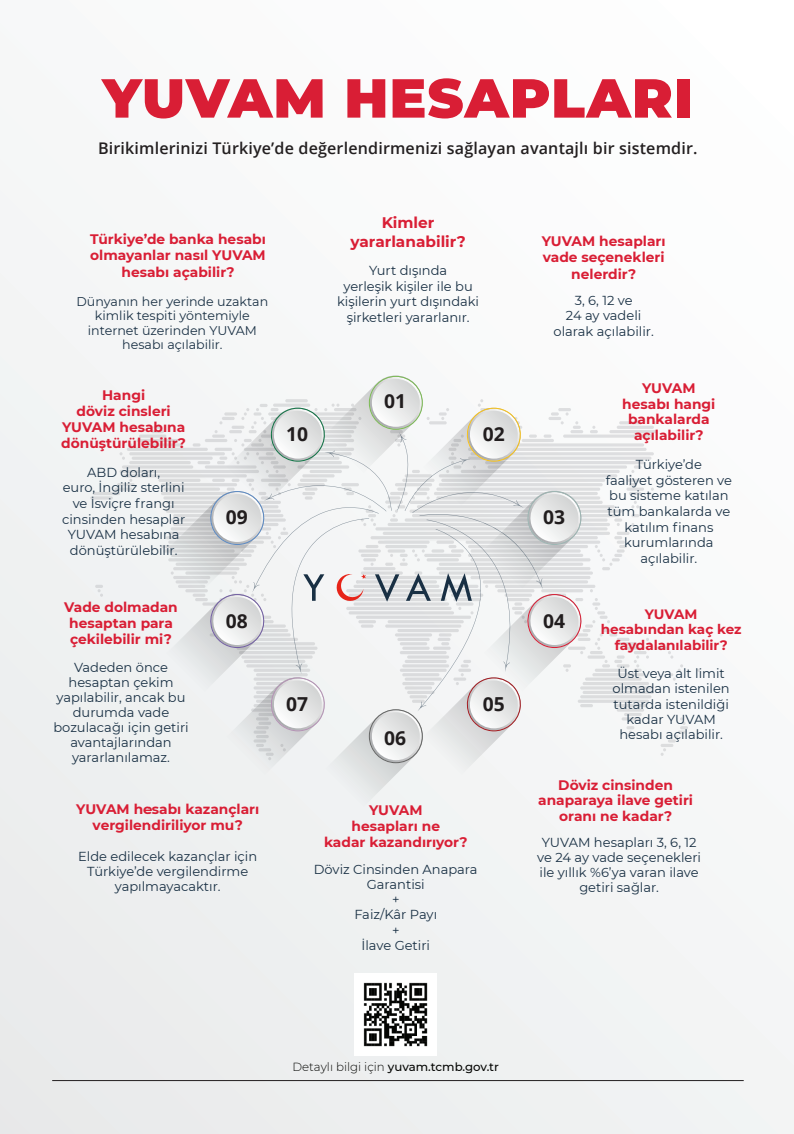
<style>
.page{position:relative;width:794px;height:1134px;background:#f4f5f6}
.page>*{position:absolute;margin:0;border:0;box-sizing:border-box;transform-origin:0 0}
.t1{font:900 54.88px "Montserrat";letter-spacing:.02em;color:#d91e35}
.t2{font:700 19.28px "Open Sans";color:#211d1e}
.t3{font:600 16.08px "Open Sans";letter-spacing:.01em;color:#231f20}
.t4{font:700 15.32px/18.4px "Montserrat";color:#d91e35;text-align:center}
.t5{font:700 13.8px/15.8px "Montserrat";color:#d91e35;text-align:center}
.t6{font:700 13.56px/15.8px "Montserrat";color:#d91e35;text-align:center}
.t7{font:13px/15.1px "Montserrat";color:#193044;text-align:center}
.t8{font:12.64px/14.3px "Montserrat";color:#193044;text-align:center}
.t9{font:500 11.76px "Montserrat";color:#040503}
.s1{font-weight:300}
</style>
<div class="page">
<img style="left:355px;top:973px;width:82px;height:82px">
<hr style="left:52px;top:1080px;width:691px;height:1px;background:#231f20">
<hr style="left:185px;top:589px;width:23px;height:3px;background:#bcbdc0;border-radius:2px">
<hr style="left:176px;top:580px;width:32px;height:3px;background:#bcbdc0;border-radius:2px">
<hr style="left:178px;top:585px;width:27px;height:3px;background:#bcbdc0;border-radius:2px">
<hr style="left:173px;top:576px;width:37px;height:3px;background:#bcbdc0;border-radius:2px">
<svg style="left:185px;top:571px;width:52px;height:4px"></svg>
<hr style="left:173px;top:567px;width:66px;height:3px;background:#bcbdc0;border-radius:2px">
<hr style="left:176px;top:563px;width:71px;height:3px;background:#bcbdc0;border-radius:2px">
<hr style="left:168px;top:558px;width:76px;height:3px;background:#bcbdc0;border-radius:2px">
<hr style="left:171px;top:554px;width:81px;height:3px;background:#bcbdc0;border-radius:2px">
<hr style="left:163px;top:549px;width:72px;height:4px;background:#d9dbdc;border-radius:2px">
<hr style="left:161px;top:545px;width:96px;height:3px;background:#bcbdc0;border-radius:2px">
<hr style="left:168px;top:541px;width:62px;height:3px;background:#bcbdc0;border-radius:2px">
<hr style="left:166px;top:536px;width:61px;height:3px;background:#bcbdc0;border-radius:2px">
<hr style="left:168px;top:532px;width:57px;height:3px;background:#bcbdc0;border-radius:2px">
<hr style="left:171px;top:527px;width:100px;height:3px;background:#bcbdc0;border-radius:2px">
<hr style="left:173px;top:523px;width:42px;height:3px;background:#bcbdc0;border-radius:2px">
<hr style="left:171px;top:518px;width:47px;height:4px;background:#dedfe0;border-radius:2px">
<hr style="left:173px;top:514px;width:42px;height:3px;background:#bcbdc0;border-radius:2px">
<hr style="left:166px;top:510px;width:81px;height:3px;background:#bcbdc0;border-radius:2px">
<hr style="left:168px;top:505px;width:67px;height:3px;background:#bcbdc0;border-radius:2px">
<hr style="left:163px;top:496px;width:67px;height:4px;background:#e4e5e5;border-radius:2px">
<hr style="left:161px;top:492px;width:71px;height:3px;background:#bcbdc0;border-radius:2px">
<hr style="left:93px;top:492px;width:27px;height:3px;background:#bcbdc0;border-radius:2px">
<hr style="left:90px;top:496px;width:23px;height:4px;background:#e2e4e5;border-radius:2px">
<hr style="left:117px;top:483px;width:18px;height:3px;background:#bcbdc0;border-radius:2px">
<hr style="left:115px;top:487px;width:17px;height:4px;background:#dcdedf;border-radius:2px">
<hr style="left:163px;top:487px;width:57px;height:4px;background:#e0e1e2;border-radius:2px">
<hr style="left:161px;top:483px;width:76px;height:3px;background:#bcbdc0;border-radius:2px">
<hr style="left:158px;top:479px;width:42px;height:3px;background:#bcbdc0;border-radius:2px">
<hr style="left:122px;top:474px;width:125px;height:3px;background:#bcbdc0;border-radius:2px">
<hr style="left:119px;top:470px;width:140px;height:3px;background:#bcbdc0;border-radius:2px">
<hr style="left:122px;top:465px;width:71px;height:4px;background:#dfe0e1;border-radius:2px">
<hr style="left:129px;top:461px;width:62px;height:3px;background:#bcbdc0;border-radius:2px">
<hr style="left:132px;top:457px;width:81px;height:3px;background:#bcbdc0;border-radius:2px">
<hr style="left:129px;top:452px;width:96px;height:3px;background:#bcbdc0;border-radius:2px">
<hr style="left:127px;top:448px;width:81px;height:3px;background:#bcbdc0;border-radius:2px">
<hr style="left:144px;top:443px;width:37px;height:4px;background:#e0e1e2;border-radius:2px">
<hr style="left:137px;top:439px;width:42px;height:3px;background:#bcbdc0;border-radius:2px">
<hr style="left:139px;top:434px;width:27px;height:4px;background:#e0e1e2;border-radius:2px">
<svg style="left:151px;top:426px;width:13px;height:7px"></svg>
<svg style="left:119px;top:443px;width:13px;height:17px"></svg>
<hr style="left:166px;top:501px;width:66px;height:3px;background:#bcbdc0;border-radius:2px">
<svg style="left:95px;top:585px;width:8px;height:12px"></svg>
<svg style="left:193px;top:375px;width:495px;height:388px"></svg>
<h1 class="t1" style="left:102px;top:57px;width:592px">YUVAM HESAPLARI</h1>
<p class="t3" style="left:98px;top:137px;width:601px">Birikimlerinizi Türkiye’de değerlendirmenizi sağlayan avantajlı bir sistemdir.</p>
<p class="t5" style="left:90px;top:230px;width:177px;line-height:16.5px">Türkiye’de banka hesabı olmayanlar nasıl YUVAM hesabı açabilir?</p>
<p class="t8" style="left:76px;top:294px;width:193px">Dünyanın her yerinde uzaktan kimlik tespiti yöntemiyle internet üzerinden YUVAM hesabı açılabilir.</p>
<p class="t4" style="left:350px;top:213px;width:117px">Kimler yararlanabilir?</p>
<p class="t7" style="left:337px;top:262px;width:143px;line-height:15.6px">Yurt dışında<br>yerleşik kişiler ile bu kişilerin yurt dışındaki şirketleri yararlanır.</p>
<p class="t5" style="left:542px;top:232px;width:125px;line-height:16.5px">YUVAM hesapları vade seçenekleri nelerdir?</p>
<p class="t7" style="left:553px;top:292px;width:102px;line-height:15.6px">3, 6, 12 ve<br>24 ay vadeli olarak açılabilir.</p>
<p class="t5" style="left:61px;top:387px;width:126px">Hangi<br>döviz cinsleri<br>YUVAM hesabına dönüştürülebilir?</p>
<p class="t7" style="left:62px;top:464px;width:125px;line-height:15.6px">ABD doları,<br>euro, İngiliz sterlini ve İsviçre frangı cinsinden hesaplar<br>YUVAM hesabına dönüştürülebilir.</p>
<p class="t5" style="left:64px;top:599px;width:115px">Vade dolmadan hesaptan para çekilebilir mi?</p>
<p class="t7" style="left:53px;top:659px;width:137px">Vadeden önce hesaptan çekim yapılabilir, ancak bu durumda vade bozulacağı için getiri avantajlarından yararlanılamaz.</p>
<h2 class="t2" style="left:384px;top:388px;width:24px">01</h2>
<h2 class="t2" style="left:286px;top:420px;width:24px">10</h2>
<h2 class="t2" style="left:483px;top:420px;width:24px">02</h2>
<h2 class="t2" style="left:226px;top:504px;width:24px">09</h2>
<h2 class="t2" style="left:543px;top:504px;width:24px">03</h2>
<h2 class="t2" style="left:226px;top:607px;width:24px">08</h2>
<h2 class="t2" style="left:543px;top:607px;width:24px">04</h2>
<h2 class="t2" style="left:286px;top:690px;width:24px">07</h2>
<h2 class="t2" style="left:483px;top:690px;width:24px">05</h2>
<h2 class="t2" style="left:384px;top:724px;width:24px">06</h2>
<p class="t5" style="left:622px;top:379px;width:95px">YUVAM hesabı hangi bankalarda açılabilir?</p>
<p class="t7" style="left:605px;top:456px;width:128px;line-height:15.6px">Türkiye’de<br>faaliyet gösteren ve bu sisteme katılan tüm bankalarda ve katılım finans kurumlarında açılabilir.</p>
<p class="t6" style="left:600px;top:605px;width:142px">YUVAM<br>hesabından kaç kez faydalanılabilir?</p>
<p class="t7" style="left:612px;top:666px;width:119px">Üst veya alt limit olmadan istenilen tutarda istenildiği kadar YUVAM hesabı açılabilir.</p>
<p class="t5" style="left:76px;top:800px;width:184px">YUVAM hesabı kazançları vergilendiriliyor mu?</p>
<p class="t7" style="left:78px;top:849px;width:180px">Elde edilecek kazançlar için<br>Türkiye’de vergilendirme yapılmayacaktır.</p>
<p class="t5" style="left:324px;top:802px;width:145px">YUVAM<br>hesapları ne<br>kadar kazandırıyor?</p>
<p class="t7" style="left:314px;top:861px;width:165px">Döviz Cinsinden Anapara<br>Garantisi<br>+<br>Faiz/Kâr Payı<br>+<br>İlave Getiri</p>
<p class="t5" style="left:538px;top:776px;width:156px">Döviz cinsinden anaparaya ilave getiri oranı ne kadar?</p>
<p class="t7" style="left:537px;top:834px;width:165px">YUVAM hesapları 3, 6, 12 ve 24 ay vade seçenekleri ile yıllık %6’ya varan ilave getiri sağlar.</p>
<p class="t9" style="left:292px;top:1059px;width:208px"><span class="s1">Detaylı bilgi için</span> yuvam.tcmb.gov.tr</p>
</div>
